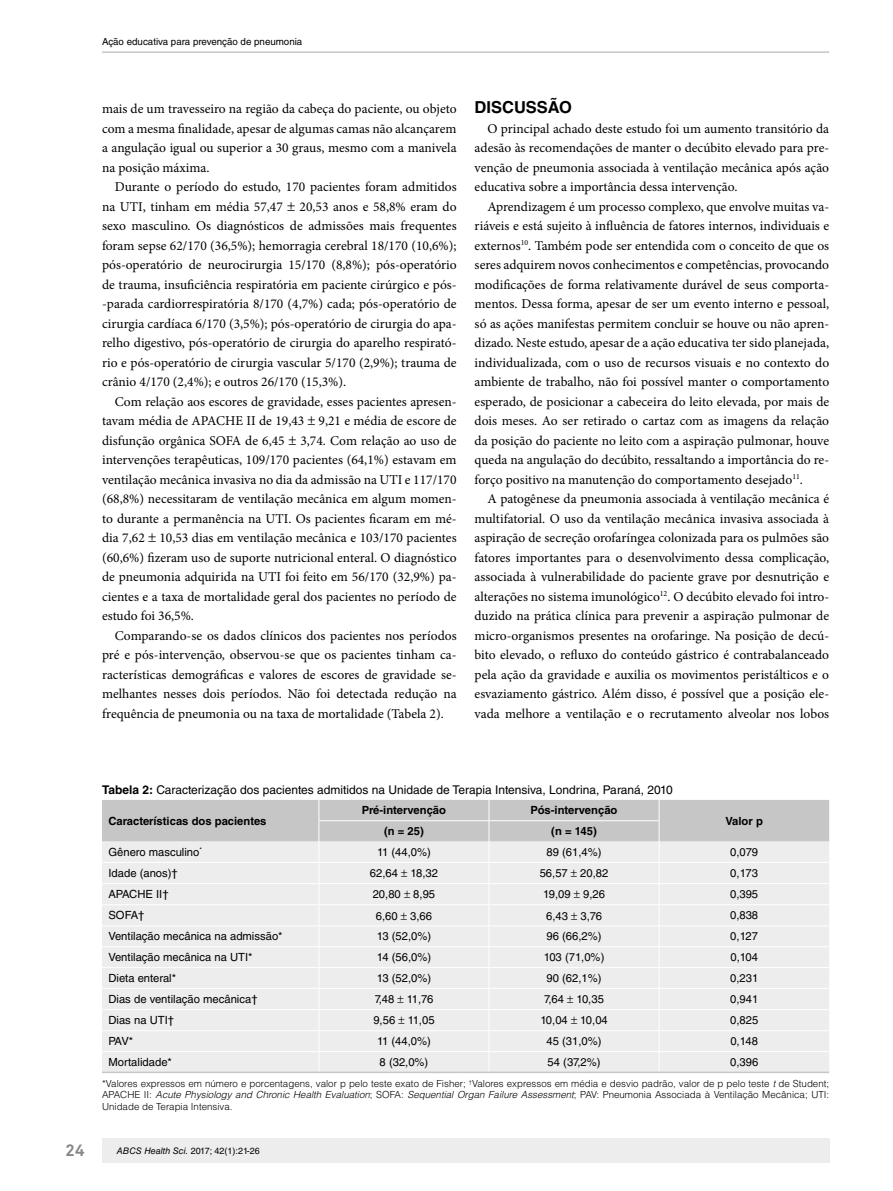
<style>
.page{position:relative;width:893px;height:1191px;background:#fff}
.page>*{position:absolute;margin:0;border:0;box-sizing:border-box;transform-origin:0 0}
.t1{font:700 16.5px "Helvetica LT Std";color:#000}
.t2{font:700 16.5px "Akkurat Pro";color:#878787}
.t3{font:13.5px/19.5px "Minion Pro";color:#000;text-align:justify}
.t4{font:12px "Helvetica LT Std";color:#000}
.t5{font:11.25px "Helvetica LT Std";color:#000}
.t6{font:700 11.25px "Helvetica LT Std";color:#000}
.t7{font:300 9.75px/11.7px "Helvetica LT Std";color:#000;text-align:justify}
.t8{font:9.75px "Helvetica LT Std";color:#000}
.t9{font:9px "Helvetica LT Std";color:#000}
.s1{font-weight:700}
.s2{font-style:italic}
</style>
<div class="page">
<div style="left:102px;top:1138px;width:727px;height:24px;background:#ededed"></div>
<hr style="left:102px;top:51px;width:727px;height:2px;background:#c6c6c6">
<hr style="left:102px;top:1071px;width:217px;height:2px;background:#c6c6c6">
<hr style="left:319px;top:1071px;width:170px;height:2px;background:#c6c6c6">
<hr style="left:489px;top:1071px;width:170px;height:2px;background:#c6c6c6">
<hr style="left:659px;top:1071px;width:170px;height:2px;background:#c6c6c6">
<svg style="left:102px;top:800px;width:727px;height:271px;background:#e7e7e7"></svg>
<p class="t8" style="left:102px;top:36px;width:202px">Ação educativa para prevenção de pneumonia</p>
<p class="t3" style="left:102px;top:99px;width:356px">mais de um travesseiro na região da cabeça do paciente, ou objeto com a mesma finalidade, apesar de algumas camas não alcançarem a angulação igual ou superior a 30 graus, mesmo com a manivela na posição máxima.</p>
<p class="t3" style="left:102px;top:177px;width:356px;text-indent:13px">Durante o período do estudo, 170 pacientes foram admitidos na UTI, tinham em média 57,47 20,53 anos e 58,8% eram do sexo masculino. Os diagnósticos de admissões mais frequentes foram sepse 62/170 (36,5%); hemorragia cerebral 18/170 (10,6%); pós-operatório de neurocirurgia 15/170 (8,8%); pós-operatório de trauma, insuficiência respiratória em paciente cirúrgico e pós--parada cardiorrespiratória 8/170 (4,7%) cada; pós-operatório de cirurgia cardíaca 6/170 (3,5%); pós-operatório de cirurgia do apa&shy;relho digestivo, pós-operatório de cirurgia do aparelho respirató&shy;rio e pós-operatório de cirurgia vascular 5/170 (2,9%); trauma de crânio 4/170 (2,4%); e outros 26/170 (15,3%).</p>
<p class="t3" style="left:102px;top:391px;width:356px;text-indent:13px">Com relação aos escores de gravidade, esses pacientes apresen&shy;tavam média de APACHE II de 19,43 9,21 e média de escore de disfunção orgânica SOFA de 6,45 3,74. Com relação ao uso de intervenções terapêuticas, 109/170 pacientes (64,1%) estavam em ventilação mecânica invasiva no dia da admissão na UTI e 117/170 (68,8%) necessitaram de ventilação mecânica em algum momen&shy;to durante a permanência na UTI. Os pacientes ficaram em mé&shy;dia 7,62 10,53 dias em ventilação mecânica e 103/170 pacientes (60,6%) fizeram uso de suporte nutricional enteral. O diagnóstico de pneumonia adquirida na UTI foi feito em 56/170 (32,9%) pa&shy;cientes e a taxa de mortalidade geral dos pacientes no período de estudo foi 36,5%.</p>
<p class="t3" style="left:102px;top:625px;width:356px;text-indent:13px">Comparando-se os dados clínicos dos pacientes nos períodos pré e pós-intervenção, observou-se que os pacientes tinham ca&shy;racterísticas demográficas e valores de escores de gravidade se&shy;melhantes nesses dois períodos. Não foi detectada redução na frequência de pneumonia ou na taxa de mortalidade (Tabela 2).</p>
<p class="t1" style="left:475px;top:97px;width:99px">DISCUSSÃO</p>
<p class="t3" style="left:475px;top:119px;width:356px;text-indent:13px">O principal achado deste estudo foi um aumento transitório da adesão às recomendações de manter o decúbito elevado para pre&shy;venção de pneumonia associada à ventilação mecânica após ação educativa sobre a importância dessa intervenção.</p>
<p class="t3" style="left:475px;top:197px;width:356px;text-indent:13px">Aprendizagem é um processo complexo, que envolve muitas va&shy;riáveis e está sujeito à influência de fatores internos, individuais e externos<sup>10</sup>. Também pode ser entendida com o conceito de que os seres adquirem novos conhecimentos e competências, provocando modificações de forma relativamente durável de seus comporta&shy;mentos. Dessa forma, apesar de ser um evento interno e pessoal, só as ações manifestas permitem concluir se houve ou não apren&shy;dizado. Neste estudo, apesar de a ação educativa ter sido planejada, individualizada, com o uso de recursos visuais e no contexto do ambiente de trabalho, não foi possível manter o comportamento esperado, de posicionar a cabeceira do leito elevada, por mais de dois meses. Ao ser retirado o cartaz com as imagens da relação da posição do paciente no leito com a aspiração pulmonar, houve queda na angulação do decúbito, ressaltando a importância do re&shy;forço positivo na manutenção do comportamento desejado<sup>11</sup>.</p>
<p class="t3" style="left:475px;top:489px;width:356px;text-indent:13px">A patogênese da pneumonia associada à ventilação mecânica é multifatorial. O uso da ventilação mecânica invasiva associada à aspiração de secreção orofaríngea colonizada para os pulmões são fatores importantes para o desenvolvimento dessa complicação, associada à vulnerabilidade do paciente grave por desnutrição e alterações no sistema imunológico<sup>12</sup>. O decúbito elevado foi intro&shy;duzido na prática clínica para prevenir a aspiração pulmonar de micro-organismos presentes na orofaringe. Na posição de decú&shy;bito elevado, o refluxo do conteúdo gástrico é contrabalanceado pela ação da gravidade e auxilia os movimentos peristálticos e o esvaziamento gástrico. Além disso, é possível que a posição ele&shy;vada melhore a ventilação e o recrutamento alveolar nos lobos</p>
<p class="t4" style="left:102px;top:782px;width:572px"><span class="s1">Tabela 2:</span> Caracterização dos pacientes admitidos na Unidade de Terapia Intensiva, Londrina, Paraná, 2010</p>
<p class="t6" style="left:108px;top:814px;width:160px">Características dos pacientes</p>
<p class="t6" style="left:362px;top:803px;width:86px">Pré-intervenção</p>
<p class="t6" style="left:531px;top:803px;width:88px">Pós-intervenção</p>
<p class="t6" style="left:384px;top:824px;width:41px">(n = 25)</p>
<p class="t6" style="left:551px;top:824px;width:47px">(n = 145)</p>
<p class="t6" style="left:725px;top:814px;width:39px">Valor p</p>
<p class="t5" style="left:108px;top:845px;width:95px">Gênero masculino<sup>*</sup></p>
<p class="t5" style="left:377px;top:845px;width:55px">11 (44,0%)</p>
<p class="t5" style="left:547px;top:845px;width:57px">89 (61,4%)</p>
<p class="t5" style="left:730px;top:845px;width:30px">0,079</p>
<p class="t5" style="left:108px;top:866px;width:71px">Idade (anos)†</p>
<p class="t5" style="left:370px;top:866px;width:70px">62,64 18,32</p>
<p class="t5" style="left:540px;top:866px;width:70px">56,57 20,82</p>
<p class="t5" style="left:730px;top:866px;width:29px">0,173</p>
<p class="t5" style="left:108px;top:887px;width:62px">APACHE II†</p>
<p class="t5" style="left:373px;top:888px;width:64px">20,80 8,95</p>
<p class="t5" style="left:543px;top:888px;width:64px">19,09 9,26</p>
<p class="t5" style="left:730px;top:887px;width:30px">0,395</p>
<p class="t5" style="left:108px;top:909px;width:37px">SOFA†</p>
<p class="t5" style="left:376px;top:909px;width:58px">6,60 3,66</p>
<p class="t5" style="left:546px;top:909px;width:57px">6,43 3,76</p>
<p class="t5" style="left:730px;top:909px;width:30px">0,838</p>
<p class="t5" style="left:108px;top:930px;width:176px">Ventilação mecânica na admissão*</p>
<p class="t5" style="left:377px;top:930px;width:56px">13 (52,0%)</p>
<p class="t5" style="left:547px;top:930px;width:57px">96 (66,2%)</p>
<p class="t5" style="left:730px;top:930px;width:29px">0,127</p>
<p class="t5" style="left:108px;top:950px;width:146px">Ventilação mecânica na UTI*</p>
<p class="t5" style="left:377px;top:950px;width:56px">14 (56,0%)</p>
<p class="t5" style="left:544px;top:950px;width:62px">103 (71,0%)</p>
<p class="t5" style="left:730px;top:950px;width:29px">0,104</p>
<p class="t5" style="left:108px;top:971px;width:69px">Dieta enteral*</p>
<p class="t5" style="left:377px;top:971px;width:56px">13 (52,0%)</p>
<p class="t5" style="left:547px;top:971px;width:57px">90 (62,1%)</p>
<p class="t5" style="left:730px;top:971px;width:30px">0,231</p>
<p class="t5" style="left:108px;top:992px;width:151px">Dias de ventilação mecânica†</p>
<p class="t5" style="left:375px;top:992px;width:60px">7,48 11,76</p>
<p class="t5" style="left:544px;top:992px;width:61px">7,64 10,35</p>
<p class="t5" style="left:730px;top:992px;width:30px">0,941</p>
<p class="t5" style="left:108px;top:1013px;width:67px">Dias na UTI†</p>
<p class="t5" style="left:373px;top:1014px;width:63px">9,56 11,05</p>
<p class="t5" style="left:540px;top:1014px;width:69px">10,04 10,04</p>
<p class="t5" style="left:730px;top:1013px;width:30px">0,825</p>
<p class="t5" style="left:108px;top:1034px;width:26px">PAV*</p>
<p class="t5" style="left:377px;top:1034px;width:55px">11 (44,0%)</p>
<p class="t5" style="left:547px;top:1034px;width:57px">45 (31,0%)</p>
<p class="t5" style="left:730px;top:1034px;width:29px">0,148</p>
<p class="t5" style="left:108px;top:1055px;width:65px">Mortalidade*</p>
<p class="t5" style="left:380px;top:1055px;width:50px">8 (32,0%)</p>
<p class="t5" style="left:548px;top:1055px;width:54px">54 (37,2%)</p>
<p class="t5" style="left:730px;top:1055px;width:30px">0,396</p>
<p class="t7" style="left:102px;top:1077px;width:729px">*Valores expressos em número e porcentagens, valor p pelo teste exato de Fisher; <sup>†</sup>Valores expressos em média e desvio padrão, valor de p pelo teste <span class="s2">t</span> de Student; APACHE II: <span class="s2">Acute Physiology and Chronic Health Evaluation</span>; SOFA: <span class="s2">Sequential Organ Failure Assessment</span>; PAV: Pneumonia Associada à Ventilação Mecânica; UTI:<br>Unidade de Terapia Intensiva.</p>
<p class="t2" style="left:66px;top:1139px;width:20px">24</p>
<p class="t9" style="left:117px;top:1145px;width:145px"><span class="s2">ABCS Health Sci.</span> 2017; 42(1):21-26</p>
</div>
